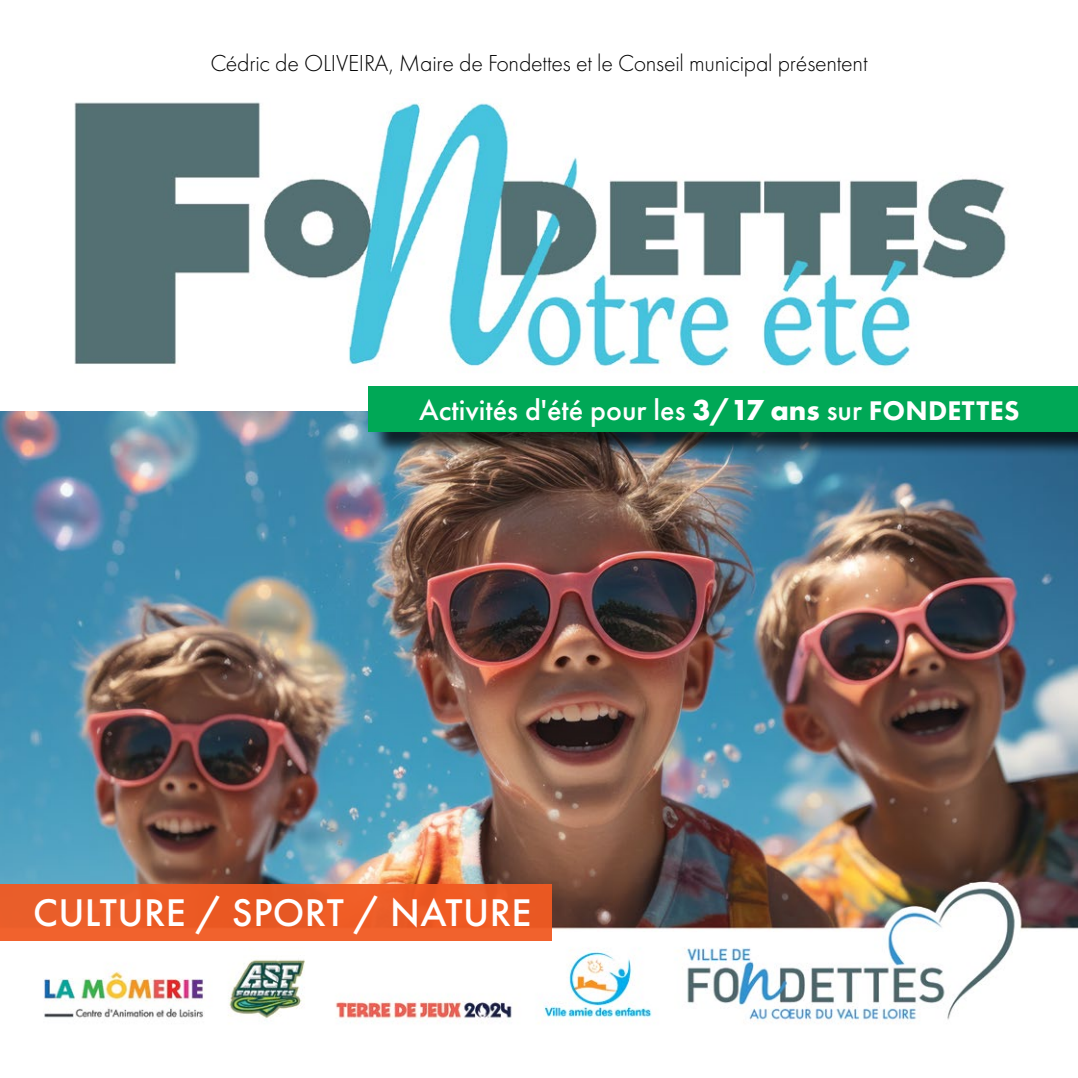
<style>
.page{position:relative;width:1078px;height:1078px;background:#fff}
.page>*{position:absolute;margin:0;border:0;box-sizing:border-box;transform-origin:0 0}
.t1{font:500 40px "Futura PT";letter-spacing:.01em;color:#fff}
.t2{font:500 30px "Futura PT";color:#fff}
.t3{font:300 24px "Futura PT";letter-spacing:-.01em;color:#000}
.s1{font-weight:700}
.s2{font-weight:800;font-size:28px}
</style>
<div class="page">
<img style="left:74px;top:102px;width:932px;height:270px">
<img style="left:0;top:411px;width:1077px;height:613px">
<div style="left:372px;top:389px;width:705px;height:66px;background:#000;opacity:.75"></div>
<div style="left:369px;top:386px;width:708px;height:45px;background:#00a856"></div>
<div style="left:0;top:883px;width:551px;height:57px;background:#f15a22"></div>
<p class="t3" style="left:210px;top:49px;width:658px">Cédric de OLIVEIRA, Maire de Fondettes et le Conseil municipal présentent</p>
<p class="t2" style="left:419px;top:392px;width:601px">Activités d'été pour les <span class="s1">3/17 ans</span> sur <span class="s2">FONDETTES</span></p>
<h1 class="t1" style="left:33px;top:888px;width:499px">CULTURE / SPORT / NATURE</h1>
</div>
